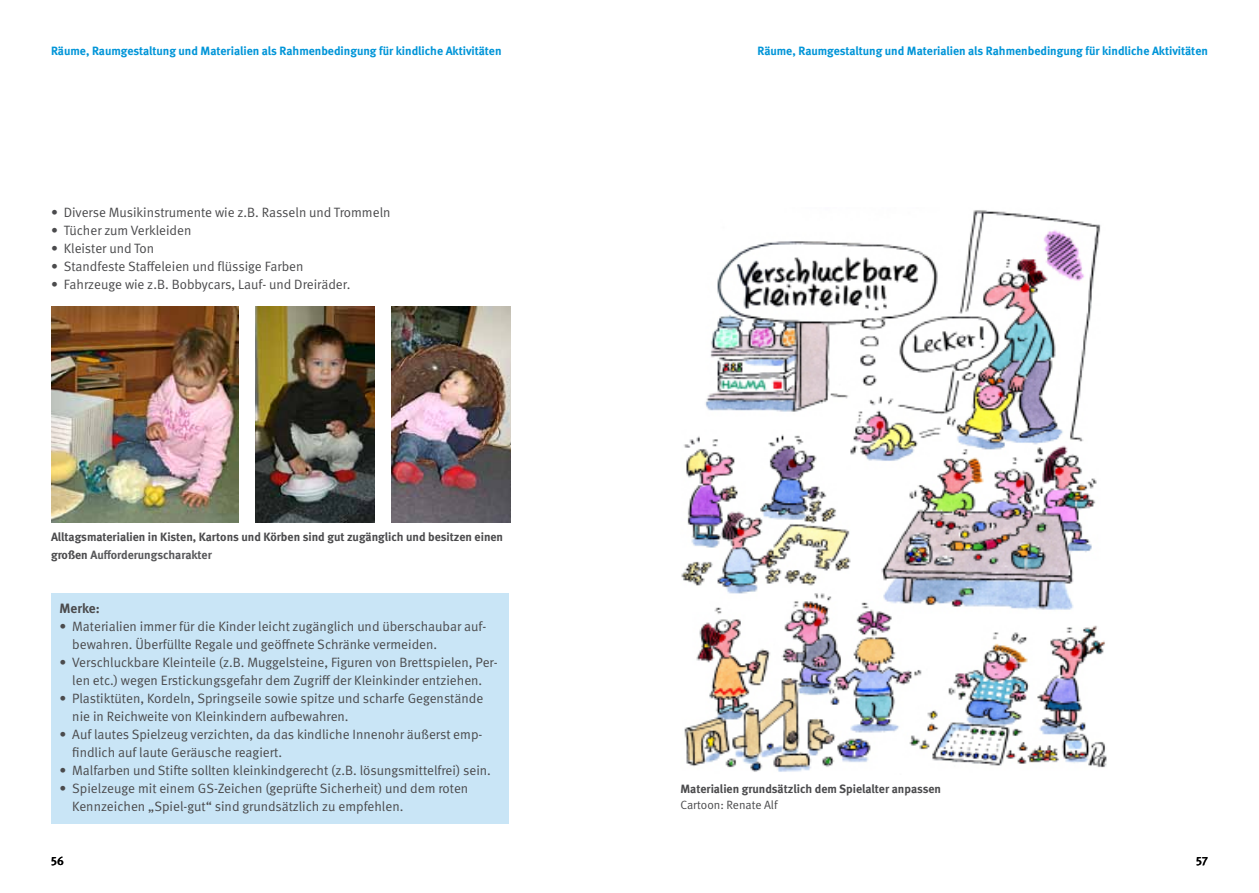
<style>
.page{position:relative;width:1259px;height:893px;background:#fff}
.page>*{position:absolute;margin:0;border:0;box-sizing:border-box;transform-origin:0 0}
.t1{font:13.5px/18px "DGUV Meta";color:#4b4b4d}
.t2{font:700 13.5px "DGUV Meta";color:#4b4b4d}
.t3{font:700 12px "DGUV Meta";color:#0095d8}
.t4{font:700 12px/18px "DGUV Meta";color:#4b4b4d}
.t5{font:12px "DGUV Meta";color:#4b4b4d}
.t6{font:500 12px "DGUV Meta";color:#000}
.s1{color:#58585a}
</style>
<div class="page">
<div style="left:51px;top:593px;width:457px;height:231px;background:#c9e5f6"></div>
<img style="left:255px;top:307px;width:119px;height:216px">
<img style="left:391px;top:307px;width:119px;height:216px">
<img style="left:51px;top:307px;width:187px;height:216px">
<img style="left:681px;top:210px;width:426px;height:562px">
<p class="t3" style="left:51px;top:44px;width:452px">Räume, Raumgestaltung und Materialien als Rahmenbedingung für kindliche Aktivitäten</p>
<p class="t3" style="left:757px;top:44px;width:452px">Räume, Raumgestaltung und Materialien als Rahmenbedingung für kindliche Aktivitäten</p>
<p class="t1" style="left:51px;top:204px;width:341px">• Diverse Musikinstrumente wie z.B. Rasseln und Trommeln</p>
<p class="t1" style="left:51px;top:221px;width:142px">• Tücher zum Verkleiden</p>
<p class="t1" style="left:51px;top:239px;width:105px">• Kleister und Ton</p>
<p class="t1" style="left:51px;top:257px;width:254px">• Standfeste Staffeleien und flüssige Farben</p>
<p class="t1" style="left:51px;top:275px;width:301px">• Fahrzeuge wie z.B. Bobbycars, Lauf- und Dreiräder.</p>
<p class="t4" style="left:51px;top:528px;width:453px">Alltagsmaterialien in Kisten, Kartons und Körben sind gut zugänglich und besitzen einen großen <span class="s1">Aufforderungscharakter</span></p>
<p class="t2" style="left:60px;top:600px;width:42px">Merke:</p>
<p class="t1" style="left:72px;top:617px;width:415px;text-indent:-13px">• Materialien immer für die Kinder leicht zugänglich und überschaubar auf&shy;bewahren. Überfüllte Regale und geöffnete Schränke vermeiden.</p>
<p class="t1" style="left:60px;top:653px;width:439px;text-align:center">• Verschluckbare Kleinteile (z.B. Muggelsteine, Figuren von Brettspielen, Per&shy;len etc.) wegen Erstickungsgefahr dem Zugriff der Kleinkinder entziehen.</p>
<p class="t1" style="left:72px;top:689px;width:412px;text-indent:-13px">• Plastiktüten, Kordeln, Springseile sowie spitze und scharfe Gegenstände nie in Reichweite von Kleinkindern aufbewahren.</p>
<p class="t1" style="left:72px;top:725px;width:412px;text-indent:-13px">• Auf lautes Spielzeug verzichten, da das kindliche Innenohr äußerst emp&shy;findlich auf laute Geräusche reagiert.</p>
<p class="t1" style="left:60px;top:761px;width:433px">• Malfarben und Stifte sollten kleinkindgerecht (z.B. lösungsmittelfrei) sein.</p>
<p class="t1" style="left:72px;top:779px;width:397px;text-indent:-13px">• Spielzeuge mit einem GS-Zeichen (geprüfte Sicherheit) und dem roten<br>Kennzeichen „Spiel-gut“ sind grundsätzlich zu empfehlen.</p>
<p class="t4" style="left:680px;top:780px;width:262px">Materialien grundsätzlich dem Spielalter anpassen</p>
<p class="t5" style="left:680px;top:798px;width:98px">Cartoon: Renate Alf</p>
<p class="t6" style="left:51px;top:854px;width:14px">56</p>
<p class="t6" style="left:1196px;top:854px;width:13px">57</p>
</div>
